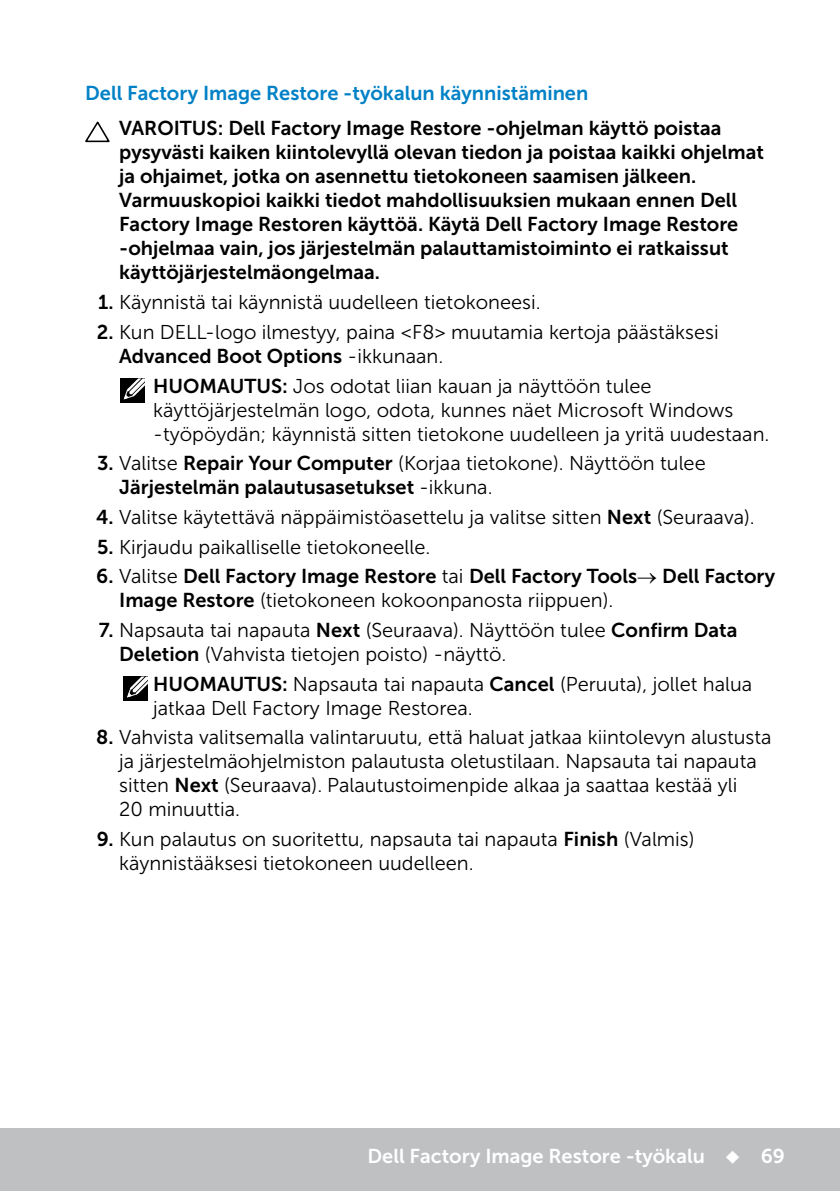
<style>
.page{position:relative;width:840px;height:1191px;background:#fff}
.page>*{position:absolute;margin:0;border:0;box-sizing:border-box;transform-origin:0 0}
.Note_indent{font:20px/24px "Museo Sans For Dell 300";color:#000}
.Caution{font:20px/24px "Museo Sans For Dell 700";color:#000}
.Head3{font:20px "Museo Sans For Dell 700";color:#0081c6}
.t1{font:20px "Museo Sans For Dell 700";color:#fff}
.s1{font-family:"Museo Sans For Dell 700"}
.s2{font-family:"Museo Sans For Dell 300"}
</style>
<div class="page">
<div style="left:0;top:1128px;width:839px;height:63px;background:#bec0c2"></div>
<svg style="left:85px;top:121px;width:25px;height:21px"></svg>
<div style="left:120px;top:378px;width:25px;height:25px;background:#000"></div>
<svg style="left:123px;top:378px;width:22px;height:22px"></svg>
<div style="left:124px;top:676px;width:24px;height:25px;background:#000"></div>
<svg style="left:127px;top:676px;width:21px;height:22px"></svg>
<p class="Head3" style="left:85px;top:82px;width:504px">Dell Factory Image Restore -työkalun käynnistäminen</p>
<p class="Caution" style="left:119px;top:116px;width:646px">VAROITUS: Dell Factory Image Restore -ohjelman käyttö poistaa pysyvästi kaiken kiintolevyllä olevan tiedon ja poistaa kaikki ohjelmat ja ohjaimet, jotka on asennettu tietokoneen saamisen jälkeen.<br>Varmuuskopioi kaikki tiedot mahdollisuuksien mukaan ennen Dell Factory Image Restoren käyttöä. Käytä Dell Factory Image Restore -ohjelmaa vain, jos järjestelmän palauttamistoiminto ei ratkaissut käyttöjärjestelmäongelmaa.</p>
<p class="Note_indent" style="left:98px;top:290px;width:444px"><span class="s1">1.</span> Käynnistä tai käynnistä uudelleen tietokoneesi.</p>
<p class="Note_indent" style="left:119px;top:320px;width:600px;text-indent:-22px"><span class="s1">2.</span> Kun DELL-logo ilmestyy, paina &lt;F8&gt; muutamia kertoja päästäksesi<br><span class="s1">Advanced Boot Options</span> -ikkunaan.</p>
<p class="Note_indent" style="left:153px;top:374px;width:617px"><span class="s1">HUOMAUTUS:</span> Jos odotat liian kauan ja näyttöön tulee käyttöjärjestelmän logo, odota, kunnes näet Microsoft Windows -työpöydän; käynnistä sitten tietokone uudelleen ja yritä uudestaan.</p>
<p class="Caution" style="left:119px;top:451px;width:587px;text-indent:-22px">3. <span class="s2">Valitse</span> Repair Your Computer <span class="s2">(Korjaa tietokone). Näyttöön tulee<br></span>Järjestelmän palautusasetukset <span class="s2">-ikkuna.</span></p>
<p class="Note_indent" style="left:96px;top:505px;width:659px"><span class="s1">4.</span> Valitse käytettävä näppäimistöasettelu ja valitse sitten <span class="s1">Next</span> (Seuraava).</p>
<p class="Note_indent" style="left:97px;top:535px;width:335px"><span class="s1">5.</span> Kirjaudu paikalliselle tietokoneelle.</p>
<p class="Caution" style="left:119px;top:564px;width:657px;text-indent:-23px">6. <span class="s2">Valitse</span> Dell Factory Image Restore <span class="s2">tai</span> Dell Factory Tools→ Dell Factory<br>Image Restore <span class="s2">(tietokoneen kokoonpanosta riippuen).</span></p>
<p class="Note_indent" style="left:119px;top:618px;width:619px;text-indent:-20px"><span class="s1">7.</span> Napsauta tai napauta <span class="s1">Next</span> (Seuraava). Näyttöön tulee <span class="s1">Confirm Data<br>Deletion</span> (Vahvista tietojen poisto) -näyttö.</p>
<p class="Note_indent" style="left:153px;top:672px;width:600px"><span class="s1">HUOMAUTUS:</span> Napsauta tai napauta <span class="s1">Cancel</span> (Peruuta), jollet halua jatkaa Dell Factory Image Restorea.</p>
<p class="Note_indent" style="left:119px;top:725px;width:653px;text-indent:-23px"><span class="s1">8.</span> Vahvista valitsemalla valintaruutu, että haluat jatkaa kiintolevyn alustusta ja järjestelmäohjelmiston palautusta oletustilaan. Napsauta tai napauta sitten <span class="s1">Next</span> (Seuraava). Palautustoimenpide alkaa ja saattaa kestää yli<br>20 minuuttia.</p>
<p class="Note_indent" style="left:119px;top:827px;width:576px;text-indent:-22px"><span class="s1">9.</span> Kun palautus on suoritettu, napsauta tai napauta <span class="s1">Finish</span> (Valmis) käynnistääksesi tietokoneen uudelleen.</p>
<p class="t1" style="left:367px;top:1144px;width:419px">Dell Factory Image Restore -työkalu ◆ 69</p>
</div>
